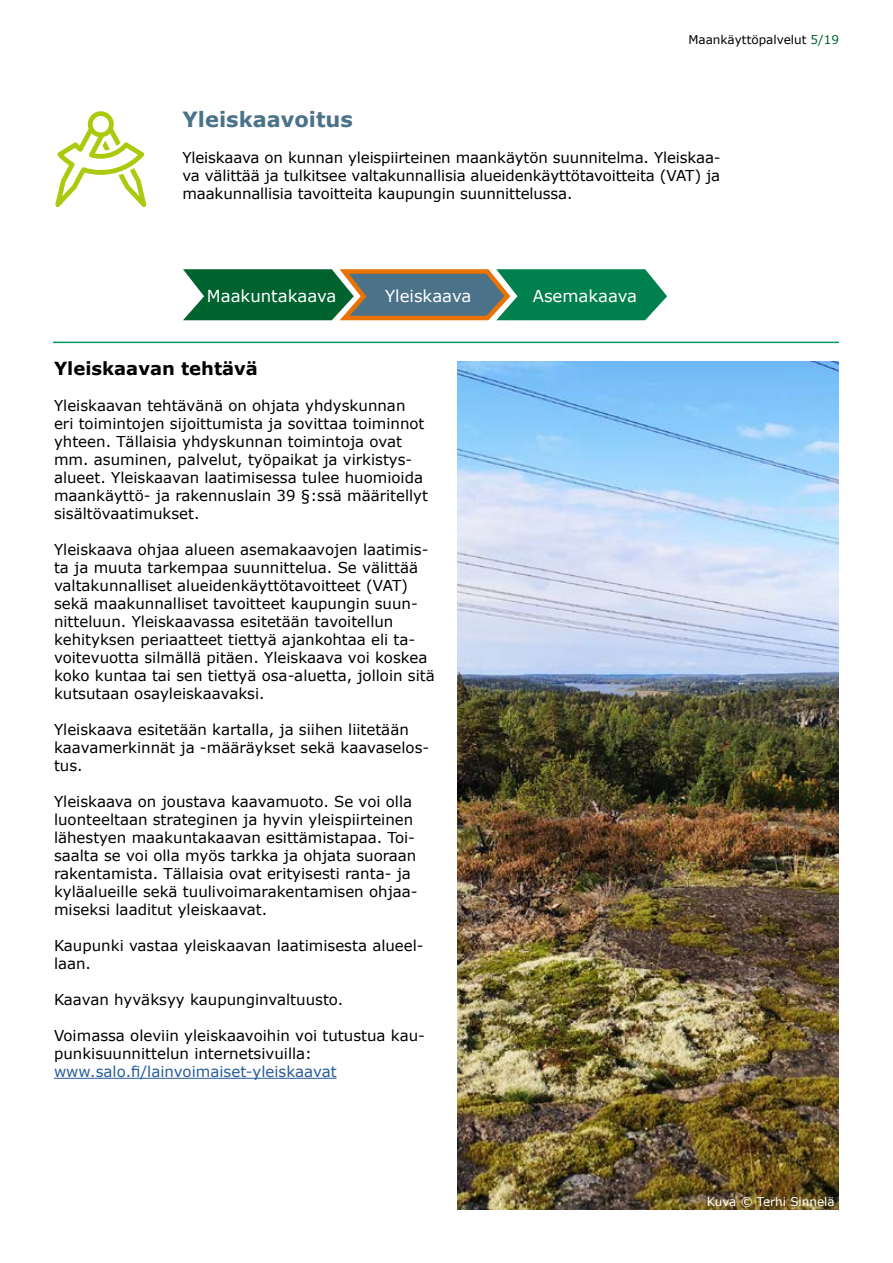
<style>
.page{position:relative;width:893px;height:1263px;background:#fff}
.page>*{position:absolute;margin:0;border:0;box-sizing:border-box;transform-origin:0 0}
.t1{font:700 21px "Verdana";color:#4b7288}
.t2{font:700 18px "Verdana";color:#000}
.t3{font:16.5px "Verdana";color:#fff}
.t4{font:15px/18px "Verdana";color:#000}
.t5{font:15px "Verdana";color:#275b9b}
.t6{font:12px "Verdana";color:#000}
.t7{font:12px "Verdana";color:#fff}
.s1{color:#00632f}
</style>
<div class="page">
<svg style="left:55px;top:111px;width:89px;height:96px"></svg>
<hr style="left:54px;top:1078px;width:283px;height:1px;background:#275b9b">
<hr style="left:53px;top:342px;width:786px;height:1px;background:#009869">
<img style="left:457px;top:362px;width:382px;height:847px">
<svg style="left:183px;top:269px;width:484px;height:52px;background:#397e5c"></svg>
<p class="t6" style="left:688px;top:32px;width:152px">Maankäyttöpalvelut <span class="s1">5/19</span></p>
<h1 class="t1" style="left:182px;top:104px;width:172px">Yleiskaavoitus</h1>
<p class="t4" style="left:182px;top:148px;width:540px;text-align:justify">Yleiskaava on kunnan yleispiirteinen maankäytön suunnitelma. Yleiskaa&shy;va välittää ja tulkitsee valtakunnallisia alueidenkäyttötavoitteita (VAT) ja maakunnallisia tavoitteita kaupungin suunnittelussa.</p>
<p class="t3" style="left:207px;top:284px;width:131px">Maakuntakaava</p>
<p class="t3" style="left:385px;top:284px;width:88px">Yleiskaava</p>
<p class="t3" style="left:533px;top:284px;width:106px">Asemakaava</p>
<p class="t2" style="left:54px;top:356px;width:205px">Yleiskaavan tehtävä</p>
<p class="t4" style="left:54px;top:396px;width:376px">Yleiskaavan tehtävänä on ohjata yhdyskunnan eri toimintojen sijoittumista ja sovittaa toiminnot yhteen. Tällaisia yhdyskunnan toimintoja ovat mm. asuminen, palvelut, työpaikat ja virkistys&shy;alueet. Yleiskaavan laatimisessa tulee huomioida maankäyttö- ja rakennuslain 39 §:ssä määritellyt sisältövaatimukset.</p>
<p class="t4" style="left:54px;top:540px;width:382px">Yleiskaava ohjaa alueen asemakaavojen laatimis&shy;ta ja muuta tarkempaa suunnittelua. Se välittää valtakunnalliset alueidenkäyttötavoitteet (VAT) sekä maakunnalliset tavoitteet kaupungin suun&shy;nitteluun. Yleiskaavassa esitetään tavoitellun kehityksen periaatteet tiettyä ajankohtaa eli ta&shy;voitevuotta silmällä pitäen. Yleiskaava voi koskea koko kuntaa tai sen tiettyä osa-aluetta, jolloin sitä kutsutaan osayleiskaavaksi.</p>
<p class="t4" style="left:54px;top:720px;width:377px">Yleiskaava esitetään kartalla, ja siihen liitetään kaavamerkinnät ja -määräykset sekä kaavaselos&shy;tus.</p>
<p class="t4" style="left:54px;top:792px;width:365px">Yleiskaava on joustava kaavamuoto. Se voi olla luonteeltaan strateginen ja hyvin yleispiirteinen lähestyen maakuntakaavan esittämistapaa. Toi&shy;saalta se voi olla myös tarkka ja ohjata suoraan rakentamista. Tällaisia ovat erityisesti ranta- ja kyläalueille sekä tuulivoimarakentamisen ohjaa&shy;miseksi laaditut yleiskaavat.</p>
<p class="t4" style="left:54px;top:936px;width:371px">Kaupunki vastaa yleiskaavan laatimisesta alueel&shy;laan.</p>
<p class="t4" style="left:54px;top:990px;width:291px">Kaavan hyväksyy kaupunginvaltuusto.</p>
<p class="t4" style="left:54px;top:1026px;width:372px">Voimassa oleviin yleiskaavoihin voi tutustua kau&shy;punkisuunnittelun internetsivuilla:</p>
<p class="t5" style="left:54px;top:1061px;width:284px">www.salo.fi/lainvoimaiset-yleiskaavat</p>
<p class="t7" style="left:707px;top:1193px;width:129px">Kuva © Terhi Sinnelä</p>
</div>
